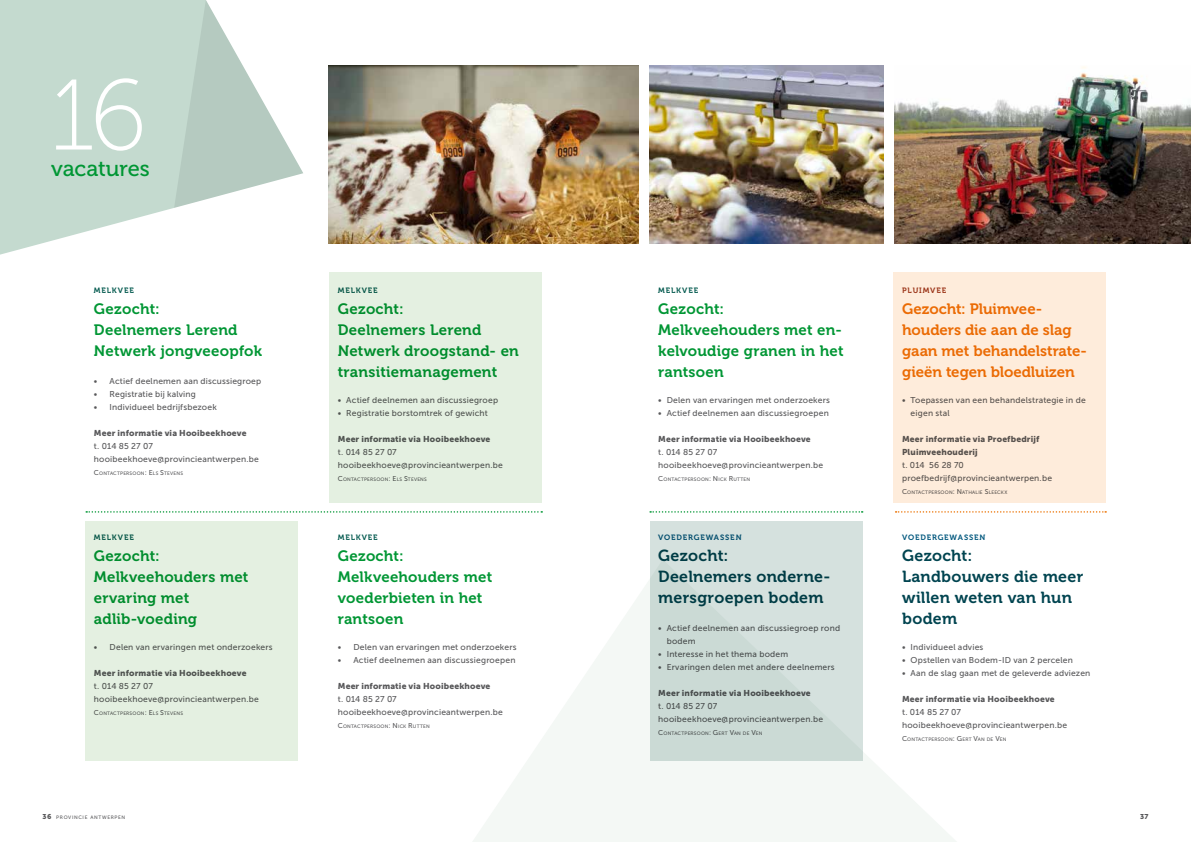
<style>
.page{position:relative;width:1191px;height:842px;background:#fff}
.page>*{position:absolute;margin:0;border:0;box-sizing:border-box;transform-origin:0 0}
.t1{font:100px "Museo Sans 100";color:#fff}
.t2{font:22px "Museo 500";letter-spacing:-.005em;color:#009634}
.t3{font:16px/21px "Museo 700";letter-spacing:.015em;color:#004450}
.t4{font:15px/21px "Museo 700";letter-spacing:.015em;color:#009634}
.t5{font:15px/21px "Museo 700";letter-spacing:-.005em;color:#ec7405}
.t6{font:8.5px/13px "Museo Sans 500";letter-spacing:.02em;color:#58585a}
.t7{font:8.5px/13px "Museo Sans 900";letter-spacing:.02em;color:#58585a}
.t8{font:7.7px "Museo 700";letter-spacing:.12em;color:#00584d}
.t9{font:7.7px "Museo 700";letter-spacing:.11em;color:#00577d}
.t10{font:7.7px "Museo 700";letter-spacing:.115em;color:#9b371a}
.t11{font:7px "Museo Sans 900";color:#58585a}
.t12{font:4.9px "Museo Sans 500";letter-spacing:.04em;color:#58585a}
.t13{font:4.9px "Museo Sans 500";letter-spacing:.13em;color:#58585a}
.s1{font-size:7px}
.s2{font-family:"Museo Sans 900";font-size:7px}
</style>
<div class="page">
<svg style="left:473px;top:559px;width:483px;height:283px"></svg>
<img style="left:650px;top:65px;width:233px;height:179px">
<img style="left:329px;top:65px;width:309px;height:179px">
<img style="left:895px;top:66px;width:296px;height:178px">
<svg style="left:0;top:0;width:174px;height:255px;background:#c9ddd3"></svg>
<svg style="left:174px;top:0;width:129px;height:208px"></svg>
<svg style="left:86px;top:511px;width:456px;height:2px"></svg>
<svg style="left:650px;top:511px;width:212px;height:2px"></svg>
<svg style="left:895px;top:511px;width:211px;height:2px"></svg>
<div style="left:329px;top:272px;width:213px;height:231px;background:#e4f0e1"></div>
<div style="left:893px;top:272px;width:213px;height:231px;background:#feecdb"></div>
<div style="left:650px;top:521px;width:212px;height:240px;background:#d5e1de"></div>
<div style="left:85px;top:521px;width:213px;height:240px;background:#e4f0e1"></div>
<h1 class="t1" style="left:50px;top:62px;width:99px">16</h1>
<h2 class="t2" style="left:51px;top:156px;width:100px">vacatures</h2>
<p class="t8" style="left:94px;top:286px;width:41px">MELKVEE</p>
<h3 class="t4" style="left:94px;top:298px;width:170px">Gezocht:<br>Deelnemers Lerend<br>Netwerk jongveeopfok</h3>
<p class="t6" style="left:94px;top:374px;width:169px">• Actief deelnemen aan discussiegroep</p>
<p class="t6" style="left:94px;top:387px;width:103px">• Registratie bij kalving</p>
<p class="t6" style="left:94px;top:400px;width:124px">• Individueel bedrijfsbezoek</p>
<p class="t7" style="left:94px;top:426px;width:154px">Meer informatie via Hooibeekhoeve</p>
<p class="t6" style="left:94px;top:439px;width:166px">t. 014 85 27 07 hooibeekhoeve@provincieantwerpen.be</p>
<p class="t12" style="left:94px;top:470px;width:91px"><span class="s1">C</span>ONTACTPERSOON <span class="s1">: E</span> LS <span class="s1">S</span>TEVEN S</p>
<p class="t8" style="left:94px;top:533px;width:41px">MELKVEE</p>
<h3 class="t4" style="left:94px;top:545px;width:156px">Gezocht:<br>Melkveehouders met ervaring met adlib-voeding</h3>
<p class="t6" style="left:94px;top:641px;width:180px">• Delen van ervaringen met onderzoekers</p>
<p class="t7" style="left:94px;top:666px;width:154px">Meer informatie via Hooibeekhoeve</p>
<p class="t6" style="left:94px;top:680px;width:166px">t. 014 85 27 07 hooibeekhoeve@provincieantwerpen.be</p>
<p class="t12" style="left:94px;top:711px;width:91px"><span class="s1">C</span>ONTACTPERSOON <span class="s1">: E</span> LS <span class="s1">S</span>TEVEN S</p>
<p class="t8" style="left:338px;top:286px;width:41px">MELKVEE</p>
<h3 class="t4" style="left:338px;top:298px;width:183px">Gezocht:<br>Deelnemers Lerend<br>Netwerk droogstand- en transitiemanagement</h3>
<p class="t6" style="left:338px;top:394px;width:162px">• Actief deelnemen aan discussiegroep</p>
<p class="t6" style="left:338px;top:407px;width:151px">• Registratie borstomtrek of gewicht</p>
<p class="t7" style="left:338px;top:432px;width:154px">Meer informatie via Hooibeekhoeve</p>
<p class="t6" style="left:338px;top:446px;width:166px">t. 014 85 27 07 hooibeekhoeve@provincieantwerpen.be</p>
<p class="t12" style="left:338px;top:477px;width:91px"><span class="s1">C</span>ONTACTPERSOON <span class="s1">: E</span> LS <span class="s1">S</span>TEVEN S</p>
<p class="t8" style="left:338px;top:533px;width:41px">MELKVEE</p>
<h3 class="t4" style="left:338px;top:545px;width:156px">Gezocht:<br>Melkveehouders met voederbieten in het rantsoen</h3>
<p class="t6" style="left:338px;top:641px;width:180px">• Delen van ervaringen met onderzoekers</p>
<p class="t6" style="left:338px;top:654px;width:179px">• Actief deelnemen aan discussiegroepen</p>
<p class="t7" style="left:338px;top:679px;width:154px">Meer informatie via Hooibeekhoeve</p>
<p class="t6" style="left:338px;top:693px;width:166px">t. 014 85 27 07 hooibeekhoeve@provincieantwerpen.be</p>
<p class="t12" style="left:338px;top:724px;width:92px"><span class="s1">C</span>ONTACTPERSOON <span class="s1">: N</span>ICK <span class="s1">R</span>UTTEN</p>
<p class="t8" style="left:658px;top:286px;width:41px">MELKVEE</p>
<h3 class="t4" style="left:658px;top:298px;width:187px">Gezocht:<br>Melkveehouders met en&shy;kelvoudige granen in het rantsoen</h3>
<p class="t6" style="left:658px;top:394px;width:173px">• Delen van ervaringen met onderzoekers</p>
<p class="t6" style="left:658px;top:407px;width:172px">• Actief deelnemen aan discussiegroepen</p>
<p class="t7" style="left:658px;top:432px;width:154px">Meer informatie via Hooibeekhoeve</p>
<p class="t6" style="left:658px;top:446px;width:166px">t. 014 85 27 07 hooibeekhoeve@provincieantwerpen.be</p>
<p class="t12" style="left:658px;top:477px;width:92px"><span class="s1">C</span>ONTACTPERSOON <span class="s1">: N</span>ICK <span class="s1">R</span>UTTEN</p>
<p class="t9" style="left:658px;top:533px;width:85px">VOEDERGEWASSEN</p>
<h3 class="t3" style="left:658px;top:545px;width:173px">Gezocht:<br>Deelnemers onderne&shy;mersgroepen bodem</h3>
<p class="t6" style="left:667px;top:621px;width:175px;text-indent:-8px">• Actief deelnemen aan discussiegroep rond bodem</p>
<p class="t6" style="left:658px;top:647px;width:131px">• Interesse in het thema bodem</p>
<p class="t6" style="left:658px;top:660px;width:178px">• Ervaringen delen met andere deelnemers</p>
<p class="t7" style="left:658px;top:686px;width:154px">Meer informatie via Hooibeekhoeve</p>
<p class="t6" style="left:658px;top:699px;width:166px">t. 014 85 27 07 hooibeekhoeve@provincieantwerpen.be</p>
<p class="t12" style="left:658px;top:730px;width:105px"><span class="s1">C</span>ONTACTPERSOON <span class="s1">: G</span>ERT <span class="s1">V</span>AN DE <span class="s1">V</span>EN</p>
<p class="t10" style="left:902px;top:286px;width:46px">PLUIMVEE</p>
<h3 class="t5" style="left:902px;top:298px;width:186px">Gezocht: Pluimvee&shy;houders die aan de slag gaan met behandelstrate&shy;gieën tegen bloedluizen</h3>
<p class="t6" style="left:910px;top:394px;width:177px;text-indent:-8px">• Toepassen van een behandelstrategie in de eigen stal</p>
<p class="t7" style="left:902px;top:432px;width:139px">Meer informatie via Proefbedrijf<br>Pluimveehouderij</p>
<p class="t6" style="left:902px;top:459px;width:151px">t. 014 56 28 70 proefbedrijf@provincieantwerpen.be</p>
<p class="t12" style="left:902px;top:490px;width:107px"><span class="s1">C</span>ONTACTPERSOON <span class="s1">: N</span>ATHALIE <span class="s1">S</span>LEECKX</p>
<p class="t9" style="left:902px;top:533px;width:85px">VOEDERGEWASSEN</p>
<h3 class="t3" style="left:902px;top:545px;width:183px">Gezocht:<br>Landbouwers die meer willen weten van hun bodem</h3>
<p class="t6" style="left:902px;top:641px;width:83px">• Individueel advies</p>
<p class="t6" style="left:902px;top:654px;width:172px">• Opstellen van Bodem-ID van 2 percelen</p>
<p class="t6" style="left:902px;top:667px;width:190px">• Aan de slag gaan met de geleverde adviezen</p>
<p class="t7" style="left:902px;top:692px;width:154px">Meer informatie via Hooibeekhoeve</p>
<p class="t6" style="left:902px;top:706px;width:166px">t. 014 85 27 07 hooibeekhoeve@provincieantwerpen.be</p>
<p class="t12" style="left:902px;top:737px;width:105px"><span class="s1">C</span>ONTACTPERSOON <span class="s1">: G</span>ERT <span class="s1">V</span>AN DE <span class="s1">V</span>EN</p>
<p class="t13" style="left:43px;top:815px;width:84px"><span class="s2">36</span> PROVINCIE ANTWERPEN</p>
<p class="t11" style="left:1140px;top:813px;width:10px">37</p>
</div>
